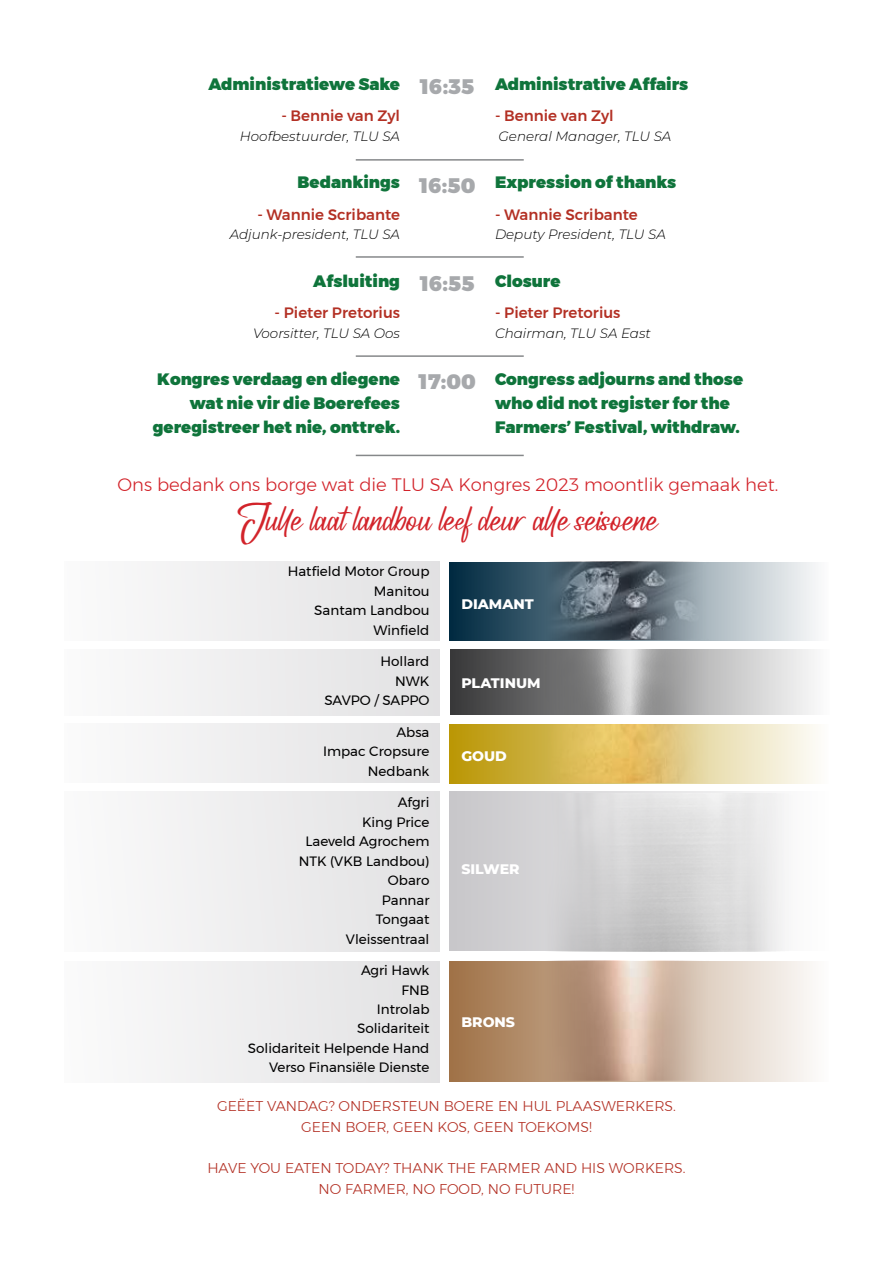
<style>
.page{position:relative;width:893px;height:1263px;background:#fff}
.page>*{position:absolute;margin:0;border:0;box-sizing:border-box;transform-origin:0 0}
.t1{font:37.5px "Belgium Victory";color:#d2232a}
.t2{font:300 18px "Montserrat";color:#d2232a}
.t3{font:900 16.5px/24px "Montserrat";color:#0f743b;text-align:right}
.t4{font:500 15px "Montserrat";color:#b33024}
.t5{font:300 14.1px/20.5px "Montserrat";color:#b33024;text-align:center}
.t6{font:800 14.1px "Montserrat";color:#fff}
.t7{font:13.5px/19.5px "Montserrat";color:#000;text-align:right}
.t8{font:italic 100 13.5px "Montserrat";color:#000}
.s1{font-size:21px;color:#a7a9ac}
</style>
<div class="page">
<div style="left:64px;top:561px;width:375px;height:80px;background:#eeeeef"></div>
<div style="left:64px;top:649px;width:375px;height:66px;background:#eeeeef"></div>
<div style="left:64px;top:723px;width:375px;height:60px;background:#eeeeef"></div>
<div style="left:64px;top:791px;width:375px;height:160px;background:#eeeeef"></div>
<div style="left:64px;top:961px;width:375px;height:121px;background:#eeeeef"></div>
<hr style="left:356px;top:159px;width:168px;height:2px;background:#86888a">
<hr style="left:356px;top:256px;width:168px;height:2px;background:#86888a">
<hr style="left:356px;top:355px;width:168px;height:2px;background:#86888a">
<hr style="left:356px;top:455px;width:168px;height:1px;background:#86888a">
<svg style="left:449px;top:562px;width:367px;height:79px;background:#7a8f9b"></svg>
<svg style="left:450px;top:649px;width:364px;height:66px;background:#969696"></svg>
<svg style="left:449px;top:724px;width:367px;height:59px;background:#dbc87c"></svg>
<svg style="left:449px;top:961px;width:363px;height:120px;background:#ccb39c"></svg>
<div style="left:449px;top:791px;width:315px;height:160px;background:#ceced0"></div>
<img style="left:546px;top:562px;width:170px;height:78px">
<img style="left:546px;top:649px;width:170px;height:66px">
<img style="left:546px;top:724px;width:170px;height:59px">
<img style="left:546px;top:961px;width:170px;height:119px">
<img style="left:546px;top:793px;width:239px;height:158px">
<p class="t3" style="left:208px;top:72px;width:193px">Administratiewe Sake</p>
<p class="t4" style="left:281px;top:104px;width:120px">- Bennie van Zyl</p>
<p class="t8" style="left:240px;top:127px;width:162px">Hoofbestuurder, TLU SA</p>
<p class="t3" style="left:298px;top:170px;width:104px">Bedankings</p>
<p class="t4" style="left:257px;top:203px;width:144px">- Wannie Scribante</p>
<p class="t8" style="left:230px;top:225px;width:172px">Adjunk-president, TLU SA</p>
<p class="t3" style="left:313px;top:269px;width:88px">Afsluiting</p>
<p class="t4" style="left:275px;top:301px;width:127px">- Pieter Pretorius</p>
<p class="t8" style="left:253px;top:324px;width:149px">Voorsitter, TLU SA Oos</p>
<p class="t3" style="left:421px;top:72px;width:269px"><span class="s1">16:35</span> Administrative Affairs</p>
<p class="t4" style="left:495px;top:104px;width:120px">- Bennie van Zyl</p>
<p class="t8" style="left:498px;top:127px;width:174px">General Manager, TLU SA</p>
<p class="t3" style="left:420px;top:170px;width:258px"><span class="s1">16:50</span> Expression of thanks</p>
<p class="t4" style="left:495px;top:203px;width:144px">- Wannie Scribante</p>
<p class="t8" style="left:495px;top:225px;width:172px">Deputy President, TLU SA</p>
<p class="t3" style="left:420px;top:269px;width:142px"><span class="s1">16:55</span> Closure</p>
<p class="t4" style="left:495px;top:301px;width:127px">- Pieter Pretorius</p>
<p class="t8" style="left:495px;top:324px;width:157px">Chairman, TLU SA East</p>
<p class="t3" style="left:153px;top:367px;width:249px">Kongres verdaag en diegene wat nie vir die Boerefees geregistreer het nie, onttrek.</p>
<p class="t3" style="left:495px;top:367px;width:250px;text-align:left;text-indent:-76px"><span class="s1">17:00</span> Congress adjourns and those who did not register for the<br>Farmers’ Festival, withdraw.</p>
<p class="t2" style="left:118px;top:471px;width:662px">Ons bedank ons borge wat die TLU SA Kongres 2023 moontlik gemaak het.</p>
<h1 class="t1" style="left:238px;top:493px;width:422px">Julle laat landbou leef deur alle seisoene</h1>
<p class="t7" style="left:288px;top:561px;width:143px">Hatfield Motor Group<br>Manitou<br>Santam Landbou<br>Winfield</p>
<p class="t7" style="left:324px;top:651px;width:107px">Hollard<br>NWK<br>SAVPO / SAPPO</p>
<p class="t7" style="left:323px;top:722px;width:108px">Absa<br>Impac Cropsure<br>Nedbank</p>
<p class="t7" style="left:299px;top:792px;width:132px">Afgri<br>King Price<br>Laeveld Agrochem<br>NTK (VKB Landbou)<br>Obaro<br>Pannar<br>Tongaat<br>Vleissentraal</p>
<p class="t7" style="left:248px;top:960px;width:183px">Agri Hawk<br>FNB<br>Introlab<br>Solidariteit<br>Solidariteit Helpende Hand<br>Verso Finansiële Dienste</p>
<p class="t5" style="left:217px;top:1096px;width:460px">GEËET VANDAG? ONDERSTEUN BOERE EN HUL PLAASWERKERS.<br>GEEN BOER, GEEN KOS, GEEN TOEKOMS!</p>
<p class="t5" style="left:207px;top:1157px;width:480px">HAVE YOU EATEN TODAY? THANK THE FARMER AND HIS WORKERS.<br>NO FARMER, NO FOOD, NO FUTURE!</p>
<p class="t6" style="left:461px;top:593px;width:74px">DIAMANT</p>
<p class="t6" style="left:461px;top:673px;width:81px">PLATINUM</p>
<p class="t6" style="left:461px;top:745px;width:47px">GOUD</p>
<p class="t6" style="left:461px;top:858px;width:60px">SILWER</p>
<p class="t6" style="left:461px;top:1012px;width:55px">BRONS</p>
</div>
